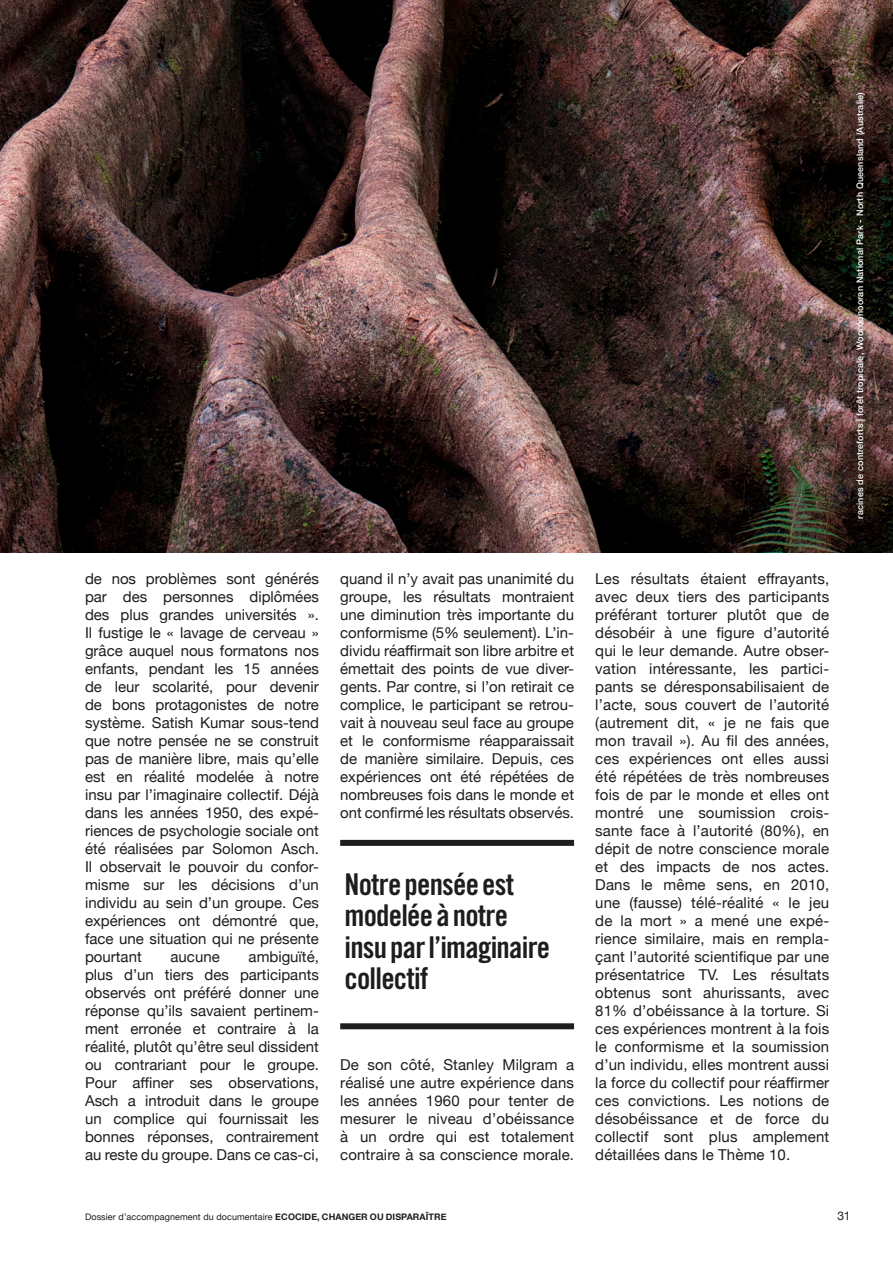
<style>
.page{position:relative;width:893px;height:1263px;background:#fff}
.page>*{position:absolute;margin:0;border:0;box-sizing:border-box;transform-origin:0 0}
.EXERGE__supplementar{font:30px/31.5px "Trade Gothic LT Std Bd Cn 20";letter-spacing:-.025em;color:#1d1d1b}
.BODYCOPY{font:15px/18px "Helvetica Neue";color:#1d1d1b;text-align:justify}
.t1{font:12px "Helvetica Neue";color:#1d1d1b}
.t2{font:500 9px "Helvetica Neue";letter-spacing:.02em;color:#fff}
.t3{font:9px "Helvetica Neue";letter-spacing:.01em;color:#1d1d1b}
.s1{font-weight:700}
</style>
<div class="page">
<img style="left:0;top:0;width:893px;height:553px">
<div style="left:340px;top:840px;width:234px;height:6px;background:#1d1d1b"></div>
<div style="left:340px;top:1023px;width:234px;height:6px;background:#1d1d1b"></div>
<p class="t2" style="left:853px;top:519px;width:428px;rotate:-90deg">racines de contreforts | forêt tropicale, Wooroonooran National Park - North Queensland (Australie)</p>
<p class="BODYCOPY" style="left:85px;top:571px;width:235px">de nos problèmes sont générés par des personnes diplômées des plus grandes universités ».<br>Il fustige le « lavage de cerveau » grâce auquel nous formatons nos enfants, pendant les 15 années de leur scolarité, pour devenir de bons protagonistes de notre système. Satish Kumar sous-tend que notre pensée ne se construit pas de manière libre, mais qu’elle est en réalité modelée à notre insu par l’imaginaire collectif. Déjà dans les années 1950, des expé&shy;riences de psychologie sociale ont été réalisées par Solomon Asch.<br>Il observait le pouvoir du confor&shy;misme sur les décisions d’un individu au sein d’un groupe. Ces expériences ont démontré que, face une situation qui ne présente pourtant</p>
<p class="BODYCOPY" style="left:85px;top:949px;width:235px;text-indent:164px">ambiguïté, plus d’un tiers des participants observés ont préféré donner une réponse qu’ils savaient pertinem&shy;ment erronée et contraire à la réalité, plutôt qu’être seul dissident ou contrariant pour le groupe.<br>Pour affiner ses observations, Asch a introduit dans le groupe un complice qui fournissait les bonnes réponses, contrairement au reste du groupe. Dans ce cas-ci,</p>
<p class="BODYCOPY" style="left:171px;top:949px;width:51px">aucune</p>
<p class="BODYCOPY" style="left:340px;top:571px;width:235px">quand il n’y avait pas unanimité du groupe, les résultats montraient une diminution très importante du conformisme (5% seulement). L’in&shy;dividu réaffirmait son libre arbitre et émettait des points de vue diver&shy;gents. Par contre, si l’on retirait ce complice, le participant se retrou&shy;vait à nouveau seul face au groupe et le conformisme réapparaissait de manière similaire. Depuis, ces expériences ont été répétées de nombreuses fois dans le monde et ont confirmé les résultats observés.</p>
<p class="EXERGE__supplementar" style="left:344px;top:868px;width:207px">Notre pensée est modelée à notre insu par l’imaginaire collectif</p>
<p class="BODYCOPY" style="left:340px;top:1057px;width:235px">De son côté, Stanley Milgram a réalisé une autre expérience dans les années 1960 pour tenter de mesurer le niveau d’obéissance à un ordre qui est totalement contraire à sa conscience morale.</p>
<p class="BODYCOPY" style="left:595px;top:571px;width:235px">Les résultats étaient effrayants, avec deux tiers des participants préférant torturer plutôt que de désobéir à une figure d’autorité qui le leur demande. Autre obser&shy;vation intéressante, les partici&shy;pants se déresponsabilisaient de l’acte, sous couvert de l’autorité (autrement dit, « je ne fais que mon travail »). Au fil des années, ces expériences ont elles aussi été répétées de très nombreuses fois de par le monde et elles ont montré une soumission crois&shy;sante face à l’autorité (80%), en dépit de notre conscience morale et des impacts de nos actes.<br>Dans le même sens, en 2010, une (fausse) télé-réalité « le jeu de la mort » a mené une expé&shy;rience similaire, mais en rempla&shy;çant l’autorité scientifique par une présentatrice TV. Les résultats obtenus sont ahurissants, avec 81% d’obéissance à la torture. Si ces expériences montrent à la fois le conformisme et la soumission d’un individu, elles montrent aussi la force du collectif pour réaffirmer ces convictions. Les notions de désobéissance et de force du collectif sont plus amplement détaillées dans le Thème 10.</p>
<p class="t3" style="left:85px;top:1211px;width:363px">Dossier d’accompagnement du documentaire <span class="s1">ECOCIDE, CHANGER OU DISPARAÎTRE</span></p>
<p class="t1" style="left:837px;top:1207px;width:14px">31</p>
</div>
